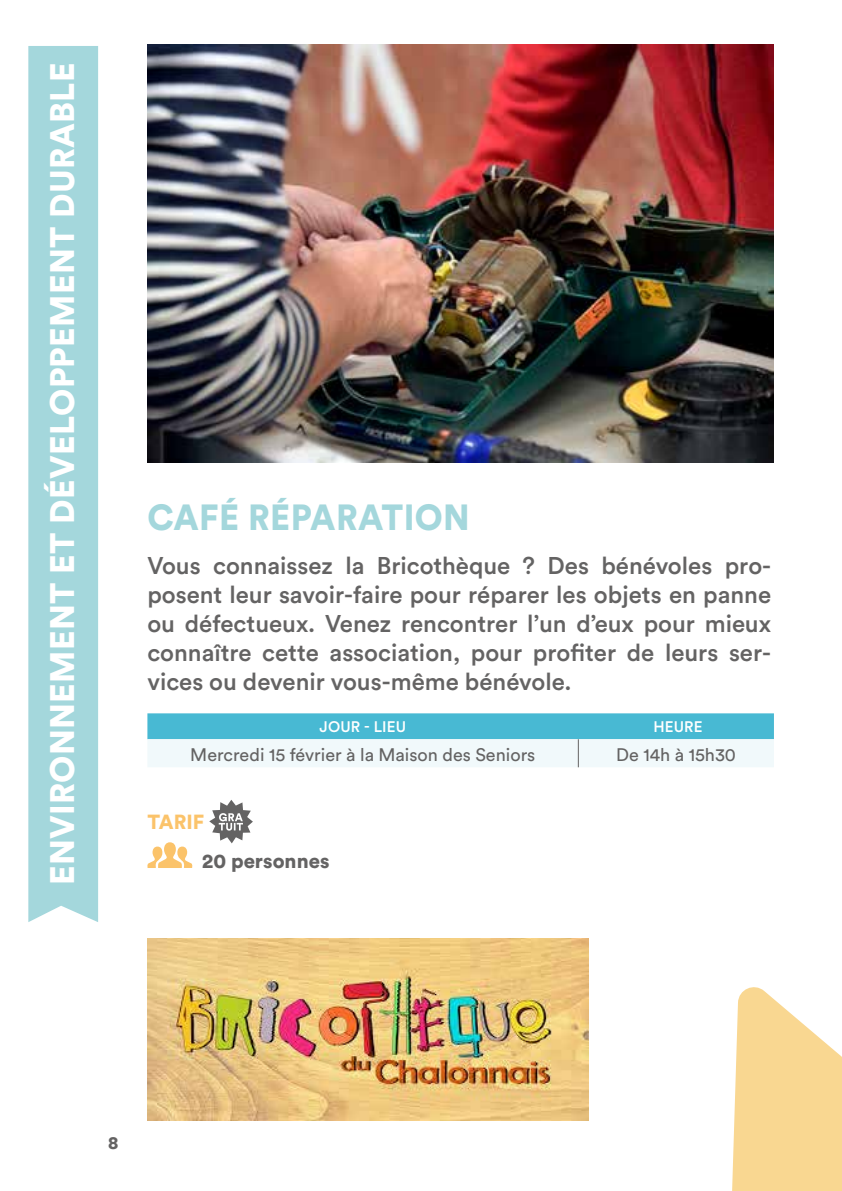
<style>
.page{position:relative;width:842px;height:1191px;background:#fff}
.page>*{position:absolute;margin:0;border:0;box-sizing:border-box;transform-origin:0 0}
.t1{font:900 36px "Circular Std";letter-spacing:.01em;color:#a4d7dc;scale:.96 1}
.t2{font:900 33.8px "Circular Std";letter-spacing:.01em;color:#fff}
.t3{font:500 24px/28.8px "Circular Std";color:#646363;text-align:justify}
.t4{font:900 20.2px "Circular Std";color:#646363}
.t5{font:900 20.2px "Circular Std";color:#fbc36a}
.t6{font:18px "Circular Std";color:#646363}
.t7{font:900 18px "Circular Std";color:#646363}
.t8{font:500 15.2px "Circular Std";letter-spacing:.01em;color:#fff}
</style>
<div class="page">
<svg style="left:28px;top:46px;width:70px;height:876px;background:#a7d8dd"></svg>
<img style="left:147px;top:938px;width:442px;height:182px">
<img style="left:147px;top:45px;width:627px;height:418px">
<svg style="left:732px;top:987px;width:110px;height:204px"></svg>
<svg style="left:209px;top:800px;width:44px;height:43px"></svg>
<svg style="left:147px;top:842px;width:46px;height:26px"></svg>
<svg style="left:147px;top:713px;width:627px;height:54px"></svg>
<h2 class="t2" style="left:40px;top:885px;width:824px;rotate:-90deg">ENVIRONNEMENT ET DÉVELOPPEMENT DURABLE</h2>
<h1 class="t1" style="left:148px;top:493px;width:337px">CAFÉ RÉPARATION</h1>
<p class="t3" style="left:147px;top:551px;width:625px">Vous connaissez la Bricothèque ? Des bénévoles pro&shy;posent leur savoir-faire pour réparer les objets en panne ou défectueux. Venez rencontrer l’un d’eux pour mieux connaître cette association, pour profiter de leurs ser&shy;vices ou devenir vous-même bénévole.</p>
<p class="t8" style="left:320px;top:717px;width:88px">JOUR - LIEU</p>
<p class="t8" style="left:653px;top:717px;width:51px">HEURE</p>
<p class="t6" style="left:190px;top:743px;width:347px">Mercredi 15 février à la Maison des Seniors</p>
<p class="t6" style="left:616px;top:743px;width:121px">De 14h à 15h30</p>
<p class="t5" style="left:147px;top:808px;width:58px">TARIF</p>
<p class="t4" style="left:202px;top:847px;width:129px">20 personnes</p>
<p class="t7" style="left:108px;top:1131px;width:12px">8</p>
</div>
